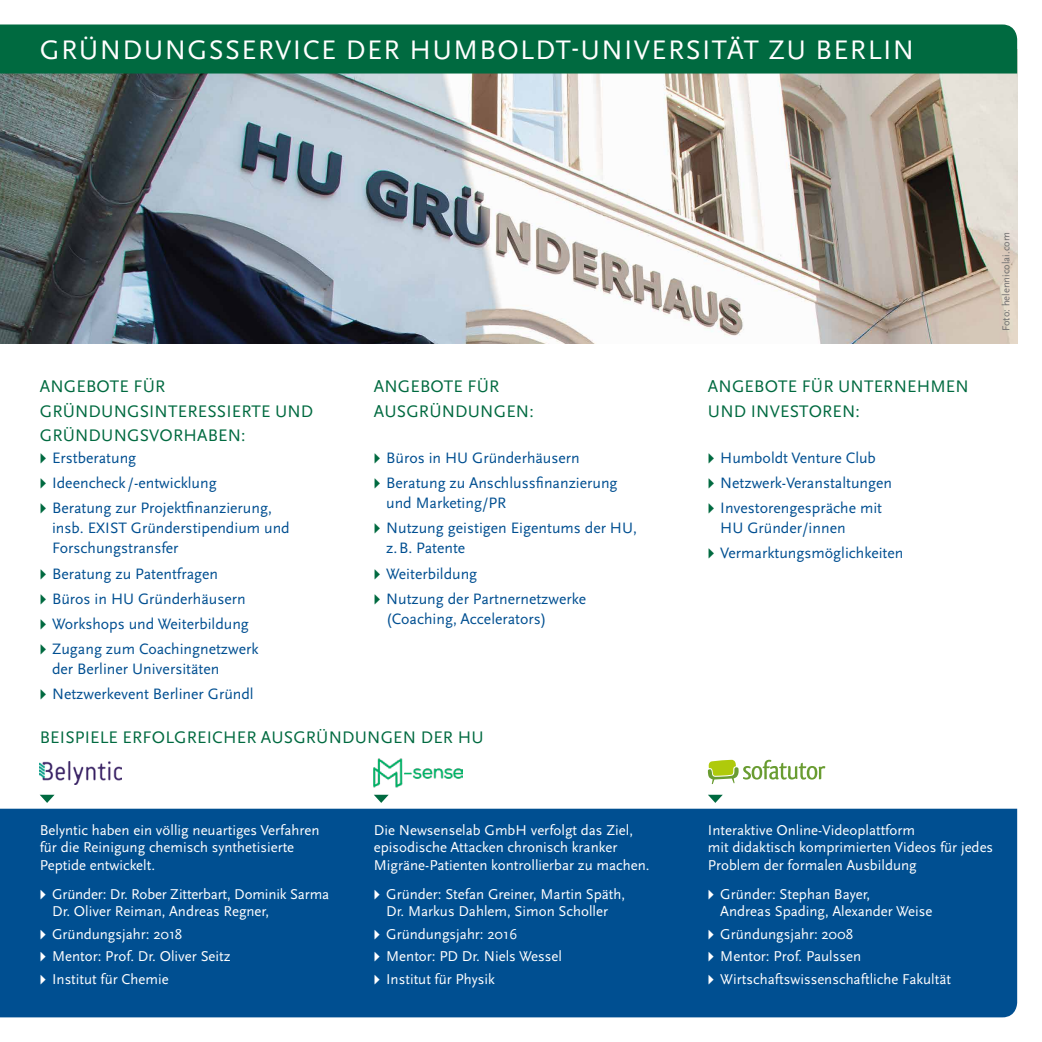
<style>
.page{position:relative;width:1042px;height:1042px;background:#fff}
.page>*{position:absolute;margin:0;border:0;box-sizing:border-box;transform-origin:0 0}
.t1{font:28px "Scala Sans Pro";letter-spacing:.05em;color:#fff}
.t2{font:17.5px/24.5px "Scala Sans Pro";letter-spacing:.01em;color:#006a40}
.t3{font:15.75px/25px "Scala Sans Pro";color:#004f91}
.t4{font:14.88px/17.5px "Scala Sans Pro";color:#fff}
.t5{font:10.5px "Scala Sans Pro";color:#706f6f}
.s1{font-size:20.47px;color:#006a40}
.s2{font-size:19.43px}
</style>
<div class="page">
<img style="left:0;top:74px;width:1017px;height:269px">
<div style="left:0;top:809px;width:1017px;height:208px;background:#004f91"></div>
<div style="left:0;top:25px;width:1017px;height:49px;background:#006a40"></div>
<svg style="left:40px;top:795px;width:15px;height:8px"></svg>
<svg style="left:374px;top:795px;width:15px;height:8px"></svg>
<svg style="left:708px;top:795px;width:15px;height:8px"></svg>
<svg style="left:708px;top:760px;width:117px;height:24px"></svg>
<img style="left:40px;top:761px;width:81px;height:23px">
<img style="left:374px;top:758px;width:89px;height:30px">
<h1 class="t1" style="left:40px;top:34px;width:876px">GRÜNDUNGSSERVICE DER HUMBOLDT-UNIVERSITÄT ZU BERLIN</h1>
<p class="t2" style="left:40px;top:374px;width:275px">ANGEBOTE FÜR<br>GRÜNDUNGSINTERESSIERTE UND<br>GRÜNDUNGSVORHABEN:</p>
<p class="t3" style="left:40px;top:445px;width:234px"><span class="s1">▸</span> Erstberatung<br><span class="s1">▸</span> Ideencheck /-entwicklung<br><span class="s1">▸</span> Beratung zur Projektfinanzierung,</p>
<p class="t3" style="left:52px;top:518px;width:239px;line-height:20.1px">insb. EXIST Gründerstipendium und<br>Forschungstransfer</p>
<p class="t3" style="left:40px;top:561px;width:220px"><span class="s1">▸</span> Beratung zu Patentfragen<br><span class="s1">▸</span> Büros in HU Gründerhäusern<br><span class="s1">▸</span> Workshops und Weiterbildung <span class="s1">▸</span> Zugang zum Coachingnetzwerk</p>
<p class="t3" style="left:40px;top:656px;width:215px;text-indent:12px">der Berliner Universitäten<br><span class="s1">▸</span> Netzwerkevent Berliner Gründl</p>
<p class="t2" style="left:374px;top:374px;width:161px">ANGEBOTE FÜR<br>AUSGRÜNDUNGEN:</p>
<p class="t3" style="left:374px;top:445px;width:245px"><span class="s1">▸</span> Büros in HU Gründerhäusern<br><span class="s1">▸</span> Beratung zu Anschlussfinanzierung</p>
<p class="t3" style="left:374px;top:491px;width:265px;text-indent:12px">und Marketing/PR<br><span class="s1">▸</span> Nutzung geistigen Eigentums der HU,</p>
<p class="t3" style="left:374px;top:536px;width:214px;text-indent:12px">z.B. Patente<br><span class="s1">▸</span> Weiterbildung<br><span class="s1">▸</span> Nutzung der Partnernetzwerke</p>
<p class="t3" style="left:386px;top:606px;width:162px">(Coaching, Accelerators)</p>
<p class="t2" style="left:40px;top:725px;width:445px">BEISPIELE ERFOLGREICHER AUSGRÜNDUNGEN DER HU</p>
<p class="t4" style="left:40px;top:821px;width:281px">Belyntic haben ein völlig neuartiges Verfahren für die Reinigung chemisch synthetisierte<br>Peptide entwickelt.</p>
<p class="t4" style="left:52px;top:885px;width:279px;text-indent:-12px"><span class="s2">▸</span> Gründer: Dr. Rober Zitterbart, Dominik Sarma<br>Dr. Oliver Reiman, Andreas Regner,</p>
<p class="t4" style="left:40px;top:923px;width:192px;line-height:22.4px"><span class="s2">▸</span> Gründungsjahr: 2018<br><span class="s2">▸</span> Mentor: Prof. Dr. Oliver Seitz <span class="s2">▸</span> Institut für Chemie</p>
<p class="t4" style="left:374px;top:821px;width:277px">Die Newsenselab GmbH verfolgt das Ziel, episodische Attacken chronisch kranker<br>Migräne-Patienten kontrollierbar zu machen.</p>
<p class="t4" style="left:374px;top:885px;width:253px;text-align:center"><span class="s2">▸</span> Gründer: Stefan Greiner, Martin Späth,<br>Dr. Markus Dahlem, Simon Scholler</p>
<p class="t4" style="left:374px;top:923px;width:190px;line-height:22.4px"><span class="s2">▸</span> Gründungsjahr: 2016<br><span class="s2">▸</span> Mentor: PD Dr. Niels Wessel <span class="s2">▸</span> Institut für Physik</p>
<p class="t2" style="left:708px;top:374px;width:262px">ANGEBOTE FÜR UNTERNEHMEN<br>UND INVESTOREN:</p>
<p class="t3" style="left:708px;top:445px;width:186px"><span class="s1">▸</span> Humboldt Venture Club<br><span class="s1">▸</span> Netzwerk-Veranstaltungen <span class="s1">▸</span> Investorengespräche mit</p>
<p class="t3" style="left:708px;top:516px;width:197px;text-indent:12px">HU Gründer/innen<br><span class="s1">▸</span> Vermarktungsmöglichkeiten</p>
<p class="t5" style="left:1000px;top:331px;width:101px;rotate:-90deg">Foto: helennicolai.com</p>
<p class="t4" style="left:708px;top:821px;width:287px">Interaktive Online-Videoplattform<br>mit didaktisch komprimierten Videos für jedes<br>Problem der formalen Ausbildung</p>
<p class="t4" style="left:720px;top:885px;width:214px;text-indent:-12px"><span class="s2">▸</span> Gründer: Stephan Bayer,<br>Andreas Spading, Alexander Weise</p>
<p class="t4" style="left:708px;top:923px;width:245px;line-height:22.4px"><span class="s2">▸</span> Gründungsjahr: 2008<br><span class="s2">▸</span> Mentor: Prof. Paulssen<br><span class="s2">▸</span> Wirtschaftswissenschaftliche Fakultät</p>
</div>
